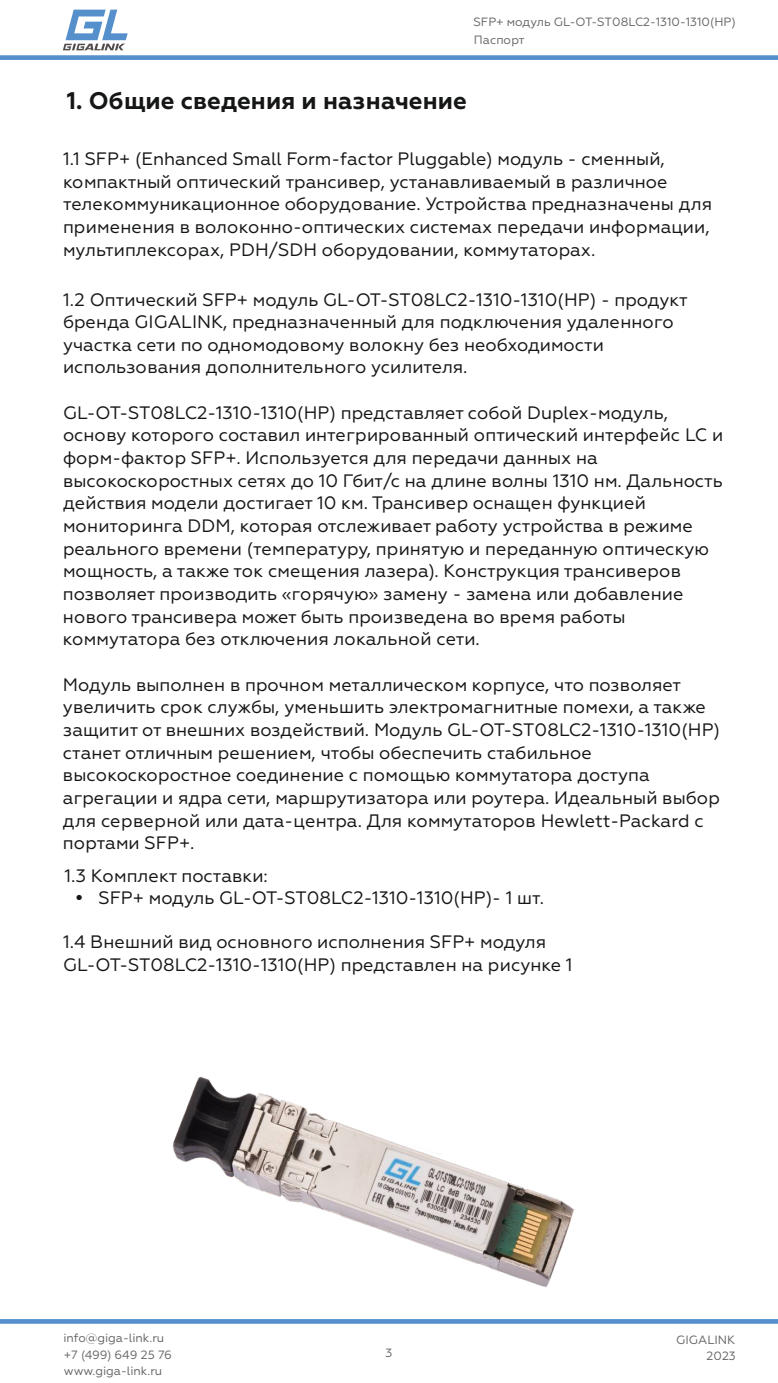
<style>
.page{position:relative;width:778px;height:1383px;background:#fff}
.page>*{position:absolute;margin:0;border:0;box-sizing:border-box;transform-origin:0 0}
.t1{font:700 24px "Geometria";color:#151616}
.t2{font:18px/22.6px "Geometria";color:#151616}
.t3{font:12px/16.2px "Geometria";color:#676767;text-align:right}
</style>
<div class="page">
<svg style="left:0;top:1319px;width:778px;height:4px"></svg>
<svg style="left:0;top:10px;width:778px;height:50px"></svg>
<img style="left:60px;top:1076px;width:666px;height:248px">
<p class="t3" style="left:473px;top:14px;width:264px;line-height:17.2px;text-align:left">SFP+ модуль GL-OT-ST08LC2-1310-1310(HP)<br>Паспорт</p>
<h1 class="t1" style="left:67px;top:90px;width:401px">1. Общие сведения и назначение</h1>
<p class="t2" style="left:63px;top:149px;width:650px">1.1 SFP+ (Enhanced Small Form-factor Pluggable) модуль - сменный, компактный оптический трансивер, устанавливаемый в различное телекоммуникационное оборудование. Устройства предназначены для применения в волоконно-оптических системах передачи информации, мультиплексорах, PDH/SDH оборудовании, коммутаторах.</p>
<p class="t2" style="left:63px;top:289px;width:626px">1.2 Оптический SFP+ модуль GL-OT-ST08LC2-1310-1310(HP) - продукт бренда GIGALINK, предназначенный для подключения удаленного участка сети по одномодовому волокну без необходимости использования дополнительного усилителя.</p>
<p class="t2" style="left:63px;top:402px;width:661px">GL-OT-ST08LC2-1310-1310(HP) представляет собой Duplex-модуль, основу которого составил интегрированный оптический интерфейс LC и форм-фактор SFP+. Используется для передачи данных на высокоскоростных сетях до 10 Гбит/с на длине волны 1310 нм. Дальность действия модели достигает 10 км. Трансивер оснащен функцией мониторинга DDM, которая отслеживает работу устройства в режиме реального времени (температуру, принятую и переданную оптическую мощность, а также ток смещения лазера). Конструкция трансиверов позволяет производить «горячую» замену - замена или добавление нового трансивера может быть произведена во время работы коммутатора без отключения локальной сети.</p>
<p class="t2" style="left:63px;top:674px;width:658px">Модуль выполнен в прочном металлическом корпусе, что позволяет увеличить срок службы, уменьшить электромагнитные помехи, а также защитит от внешних воздействий. Модуль GL-OT-ST08LC2-1310-1310(HP) станет отличным решением, чтобы обеспечить стабильное высокоскоростное соединение с помощью коммутатора доступа агрегации и ядра сети, маршрутизатора или роутера. Идеальный выбор для серверной или дата-центра. Для коммутаторов Hewlett-Packard с портами SFP+.</p>
<p class="t2" style="left:98px;top:865px;width:447px;text-indent:-34px">1.3 Комплект поставки:<br>SFP+ модуль GL-OT-ST08LC2-1310-1310(HP)- 1 шт.</p>
<p class="t2" style="left:63px;top:931px;width:511px">1.4 Внешний вид основного исполнения SFP+ модуля<br>GL-OT-ST08LC2-1310-1310(HP) представлен на рисунке 1</p>
<p class="t3" style="left:63px;top:1330px;width:102px">info@giga-link.ru</p>
<p class="t3" style="left:64px;top:1347px;width:110px">+7 (499) 649 25 76</p>
<p class="t3" style="left:64px;top:1363px;width:100px">www.giga-link.ru</p>
<p class="t3" style="left:385px;top:1345px;width:8px">3</p>
<p class="t3" style="left:676px;top:1332px;width:61px">GIGALINK<br>2023</p>
</div>
